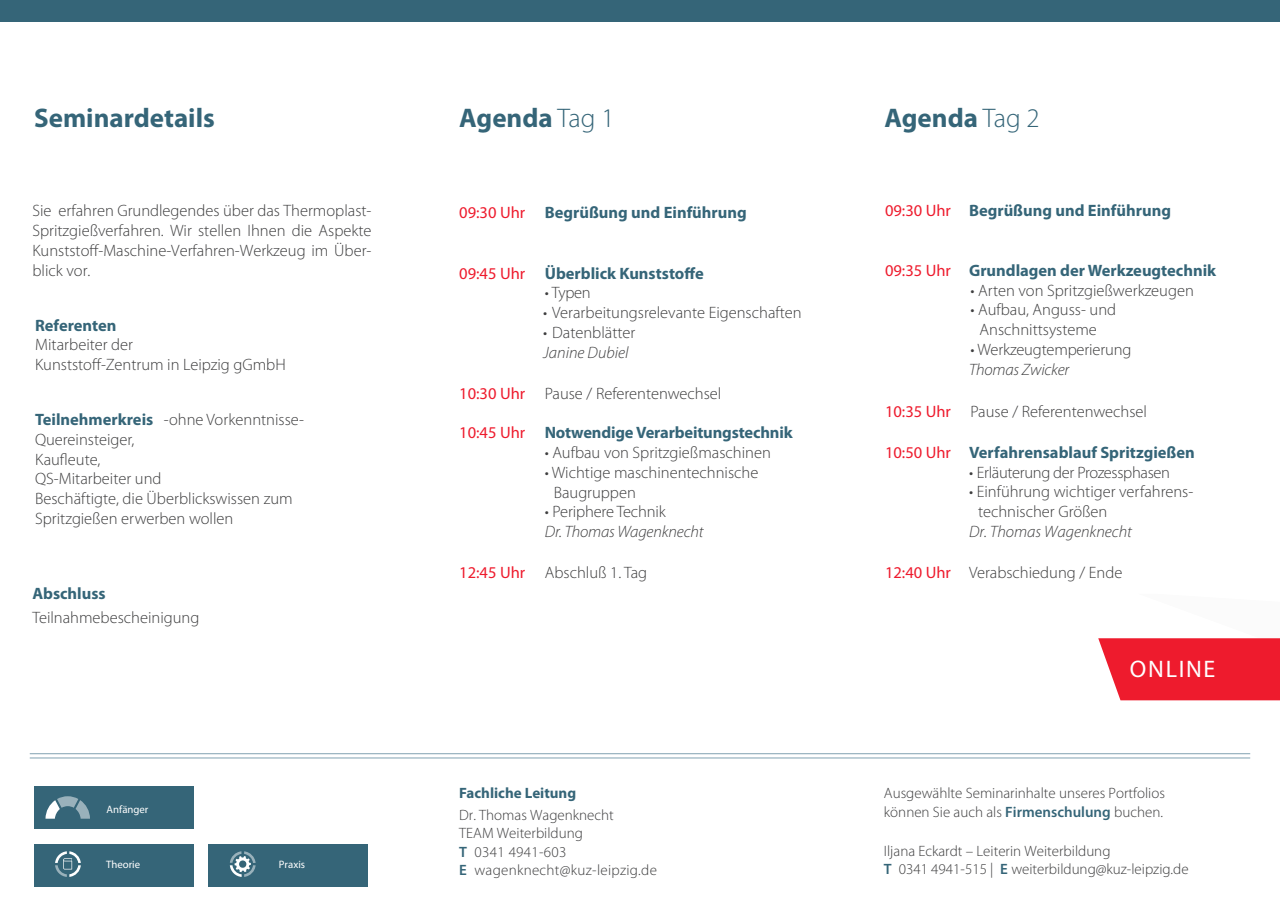
<style>
.page{position:relative;width:1280px;height:910px;background:#fff}
.page>*{position:absolute;margin:0;border:0;box-sizing:border-box;transform-origin:0 0}
.t1{font:700 27px "Myriad Pro";color:#356578}
.t2{font:24px "Myriad Pro";letter-spacing:.07em;color:#fff}
.Text{font:300 16.5px/19.8px "Myriad Pro";color:#3e3e3f;text-align:justify}
.Überschrift{font:700 16.5px "Myriad Pro";color:#356578}
.t3{font:italic 300 16.5px/19.8px "Myriad Pro";color:#3e3e3f}
.Text-2{font:300 16.5px "Myriad Pro";letter-spacing:-.02em;color:#3e3e3f}
.t4{font:300 15px/18.8px "Myriad Pro";color:#3e3e3f}
.t5{font:300 15px/18.3px "Myriad Pro";letter-spacing:.02em;color:#3e3e3f}
.Text-3{font:10.8px "Myriad Pro";color:#fff}
.s1{font-weight:300}
.s2{font-weight:700;color:#356578}
.s3{font-weight:400;color:#ee1b2d}
.s4{font-style:normal}
.s5{font-weight:600;color:#356578}
</style>
<div class="page">
<hr style="left:30px;top:753px;width:1220px;height:1px;background:#81a1b1">
<hr style="left:30px;top:758px;width:1220px;height:1px;background:#81a1b1">
<div style="left:0;top:0;width:1280px;height:22px;background:#356578"></div>
<div style="left:208px;top:844px;width:160px;height:42px;background:#356578"></div>
<div style="left:34px;top:787px;width:159px;height:42px;background:#356578"></div>
<div style="left:34px;top:844px;width:159px;height:42px;background:#356578"></div>
<svg style="left:45px;top:796px;width:45px;height:23px"></svg>
<svg style="left:230px;top:851px;width:26px;height:26px"></svg>
<svg style="left:55px;top:851px;width:26px;height:26px"></svg>
<svg style="left:1098px;top:638px;width:182px;height:62px"></svg>
<h1 class="t1" style="left:34px;top:100px;width:182px">Seminardetails</h1>
<h1 class="t1" style="left:459px;top:100px;width:157px">Agenda <span class="s1">Tag 1</span></h1>
<h1 class="t1" style="left:884px;top:100px;width:157px">Agenda <span class="s1">Tag 2</span></h1>
<p class="Text" style="left:32px;top:201px;width:341px">Sie erfahren Grundlegendes über das Thermoplast-Spritzgießverfahren. Wir stellen Ihnen die Aspekte Kunststoff-Maschine-Verfahren-Werkzeug im Über&shy;blick vor.</p>
<p class="Überschrift" style="left:35px;top:314px;width:83px">Referenten</p>
<p class="Text" style="left:35px;top:335px;width:252px">Mitarbeiter der<br>Kunststoff-Zentrum in Leipzig gGmbH</p>
<p class="Text" style="left:35px;top:410px;width:271px"><span class="s2">Teilnehmerkreis</span> -ohne Vorkenntnisse-</p>
<p class="Text" style="left:35px;top:430px;width:101px">Quereinsteiger,</p>
<p class="Text" style="left:35px;top:450px;width:67px">Kaufleute,</p>
<p class="Text" style="left:35px;top:469px;width:128px">QS-Mitarbeiter und</p>
<p class="Text" style="left:35px;top:489px;width:259px">Beschäftigte, die Überblickswissen zum</p>
<p class="Text" style="left:35px;top:509px;width:200px">Spritzgießen erwerben wollen</p>
<p class="Überschrift" style="left:32px;top:582px;width:75px">Abschluss</p>
<p class="Text" style="left:32px;top:608px;width:168px">Teilnahmebescheinigung</p>
<p class="Text-3" style="left:107px;top:802px;width:43px">Anfänger</p>
<p class="Text-3" style="left:106px;top:858px;width:36px">Theorie</p>
<p class="Text-3" style="left:279px;top:858px;width:28px">Praxis</p>
<p class="Überschrift" style="left:459px;top:202px;width:289px"><span class="s3">09:30 Uhr</span> Begrüßung und Einführung</p>
<p class="Überschrift" style="left:459px;top:262px;width:246px"><span class="s3">09:45 Uhr</span> Überblick Kunststoffe</p>
<p class="Text" style="left:545px;top:283px;width:48px">• Typen</p>
<p class="Text" style="left:543px;top:303px;width:260px">• Verarbeitungsrelevante Eigenschaften</p>
<p class="Text" style="left:543px;top:323px;width:94px">• Datenblätter</p>
<p class="t3" style="left:543px;top:343px;width:87px">Janine Dubiel</p>
<p class="Text" style="left:459px;top:383px;width:264px"><span class="s3">10:30 Uhr</span> Pause / Referentenwechsel</p>
<p class="Überschrift" style="left:459px;top:422px;width:335px"><span class="s3">10:45 Uhr</span> Notwendige Verarbeitungstechnik</p>
<p class="Text" style="left:545px;top:443px;width:228px">• Aufbau von Spritzgießmaschinen</p>
<p class="Text" style="left:545px;top:463px;width:215px">• Wichtige maschinentechnische</p>
<p class="Text" style="left:554px;top:482px;width:84px">Baugruppen</p>
<p class="t3" style="left:545px;top:502px;width:160px"><span class="s4">• Periphere Technik<br></span>Dr. Thomas Wagenknecht</p>
<p class="Text" style="left:459px;top:563px;width:189px"><span class="s3">12:45 Uhr</span> Abschluß 1. Tag</p>
<p class="t4" style="left:459px;top:782px;width:156px;line-height:22.2px"><span class="s2">Fachliche Leitung<br></span>Dr. Thomas Wagenknecht</p>
<p class="t5" style="left:459px;top:824px;width:199px">TEAM Weiterbildung<br><span class="s5">T</span> 0341 4941-603<br><span class="s5">E</span> wagenknecht@kuz-leipzig.de</p>
<p class="Überschrift" style="left:885px;top:200px;width:287px"><span class="s3">09:30 Uhr</span> Begrüßung und Einführung</p>
<p class="Überschrift" style="left:885px;top:260px;width:333px"><span class="s3">09:35 Uhr</span> Grundlagen der Werkzeugtechnik</p>
<p class="Text" style="left:970px;top:281px;width:225px">• Arten von Spritzgießwerkzeugen</p>
<p class="Text" style="left:970px;top:300px;width:147px">• Aufbau, Anguss- und</p>
<p class="Text" style="left:979px;top:320px;width:119px">Anschnittsysteme</p>
<p class="Text" style="left:970px;top:340px;width:162px">• Werkzeugtemperierung</p>
<p class="t3" style="left:969px;top:360px;width:102px">Thomas Zwicker</p>
<p class="Text" style="left:885px;top:402px;width:264px"><span class="s3">10:35 Uhr</span> Pause / Referentenwechsel</p>
<p class="Überschrift" style="left:885px;top:441px;width:311px"><span class="s3">10:50 Uhr</span> Verfahrensablauf Spritzgießen</p>
<p class="Text-2" style="left:969px;top:463px;width:202px">• Erläuterung der Prozessphasen</p>
<p class="Text" style="left:969px;top:482px;width:226px">• Einführung wichtiger verfahrens-</p>
<p class="Text" style="left:978px;top:502px;width:131px">technischer Größen</p>
<p class="t3" style="left:969px;top:522px;width:165px">Dr. Thomas Wagenknecht</p>
<p class="Text" style="left:885px;top:563px;width:239px"><span class="s3">12:40 Uhr</span> Verabschiedung / Ende</p>
<p class="t2" style="left:1130px;top:654px;width:87px">ONLINE</p>
<p class="t4" style="left:884px;top:784px;width:282px">Ausgewählte Seminarinhalte unseres Portfolios können Sie auch als <span class="s5">Firmenschulung</span> buchen.</p>
<p class="t4" style="left:884px;top:841px;width:306px">Iljana Eckardt – Leiterin Weiterbildung<br><span class="s5">T</span> 0341 4941-515 | <span class="s5">E</span> weiterbildung@kuz-leipzig.de</p>
</div>
